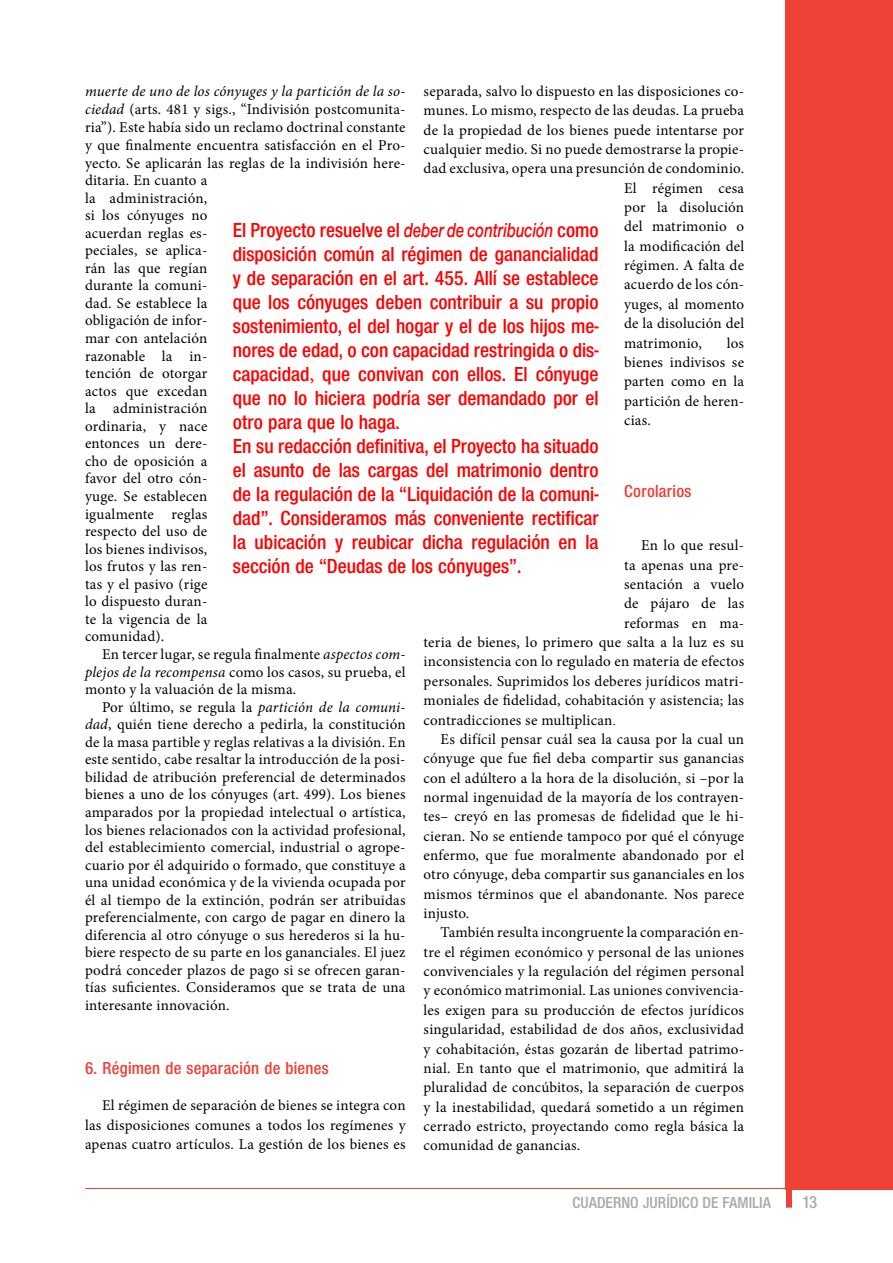
<style>
.page{position:relative;width:893px;height:1263px;background:#fff}
.page>*{position:absolute;margin:0;border:0;box-sizing:border-box;transform-origin:0 0}
.t1{font:600 condensed 21px/24px "Nimbus San Nov T";color:#f00}
.t2{font:600 condensed 18px "Nimbus San Nov T";letter-spacing:.015em;color:#ef4135}
.t3{font:600 condensed 18px "Nimbus San Nov T";color:#a7a9ac}
.t4{font:600 condensed 16.5px "Nimbus San Nov T";color:#a7a9ac}
.t5{font:15px/17.5px "Minion Pro";letter-spacing:.02em;color:#000;text-align:justify}
.s1{font-style:italic}
.s2{font-family:"Times New Roman"}
.s3{font-style:italic;font-stretch:normal}
.s4{font-family:"Minion Pro";font-weight:400;font-stretch:normal}
</style>
<div class="page">
<div style="left:786px;top:1188px;width:6px;height:19px;background:#ef4135"></div>
<hr style="left:85px;top:1188px;width:733px;height:1px;background:#ef4135">
<div style="left:786px;top:0;width:107px;height:1189px;background:#ef4135"></div>
<p class="t5" style="left:424px;top:82px;width:322px">separada, salvo lo dispuesto en las disposiciones co-</p>
<p class="t5" style="left:424px;top:102px;width:322px">munes. Lo mismo, respecto de las deudas. La prueba</p>
<p class="t5" style="left:424px;top:121px;width:322px">de la propiedad de los bienes puede intentarse por</p>
<p class="t5" style="left:424px;top:140px;width:322px">cualquier medio. Si no puede demostrarse la propie-</p>
<p class="t5" style="left:424px;top:160px;width:322px">dad exclusiva, opera una presunción de condominio.</p>
<p class="t5" style="left:624px;top:179px;width:122px">El régimen cesa</p>
<p class="t5" style="left:624px;top:199px;width:122px">por la disolución</p>
<p class="t5" style="left:624px;top:218px;width:122px">del matrimonio o</p>
<p class="t5" style="left:624px;top:237px;width:122px">la modificación del</p>
<p class="t5" style="left:624px;top:257px;width:122px">régimen. A falta de</p>
<p class="t5" style="left:624px;top:276px;width:122px">acuerdo de los cón-</p>
<p class="t5" style="left:624px;top:295px;width:122px">yuges, al momento</p>
<p class="t5" style="left:624px;top:315px;width:122px">de la disolución del</p>
<p class="t5" style="left:624px;top:334px;width:79px">matrimonio,</p>
<p class="t5" style="left:85px;top:82px;width:322px;text-align:left"><span class="s1">muerte de uno de los cónyuges y la partición de la so&shy;ciedad</span> (arts. 481 y sigs., “Indivisión postcomunita&shy;ria”). Este había sido un reclamo doctrinal constante y que finalmente encuentra satisfacción en el Pro&shy;yecto. Se aplicarán las reglas de la indivisión here&shy;ditaria. En cuanto a<br>la administración,<br>si los cónyuges no<br>acuerdan reglas es-<br>peciales, se aplica-<br>rán las que regían<br>durante la comuni-<br>dad. Se establece la<br>obligación de infor-<br>mar con antelación<br>razonable la in-<br>tención de otorgar<br>actos que excedan<br>la administración<br>ordinaria, y nace<br>entonces un dere-<br>cho de oposición a<br>favor del otro cón-<br>yuge. Se establecen<br>igualmente reglas<br>respecto del uso de<br>los bienes indivisos,<br>los frutos y las ren-<br>tas y el pasivo (rige<br>lo dispuesto duran-<br>te la vigencia de la<br>comunidad).</p>
<p class="t5" style="left:85px;top:645px;width:322px;text-indent:17px">En tercer lugar, se regula finalmente <span class="s1">aspectos com&shy;plejos de la recompensa</span> como los casos, su prueba, el monto y la valuación de la misma.</p>
<p class="t5" style="left:85px;top:698px;width:322px;text-indent:17px">Por último, se regula la <span class="s1">partición de la comuni&shy;dad</span>, quién tiene derecho a pedirla, la constitución de la masa partible y reglas relativas a la división. En este sentido<span class="s2">,</span> cabe resaltar la introducción de la posi&shy;bilidad de atribución preferencial de determinados bienes a uno de los cónyuges (art. 499). Los bienes amparados por la propiedad intelectual o artística, los bienes relacionados con la actividad profesional, del establecimiento comercial, industrial o agrope&shy;cuario por él adquirido o formado<span class="s2">,</span> que constituye a una unidad económica y de la vivienda ocupada por él al tiempo de la extinción<span class="s2">,</span> podrán ser atribuidas preferencialmente, con cargo de pagar en dinero la diferencia al otro cónyuge o sus herederos si la hu&shy;biere respecto de su parte en los gananciales. El juez podrá conceder plazos de pago si se ofrecen garan&shy;tías suficientes. Consideramos que se trata de una interesante innovación.</p>
<p class="t1" style="left:233px;top:217px;width:367px">El Proyecto resuelve el <span class="s3">deber de contribución</span> como disposición común al régimen de ganancialidad y de separación en el art. 455. Allí se establece que los cónyuges deben contribuir a su propio sostenimiento, el del hogar y el de los hijos me&shy;nores de edad, o con capacidad restringida o dis&shy;capacidad<span class="s4">,</span> que convivan con ellos. El cónyuge que no lo hiciera podría ser demandado por el otro para que lo haga.<br>En su redacción definitiva, el Proyecto ha situado el asunto de las cargas del matrimonio dentro de la regulación de la “Liquidación de la comuni&shy;dad”. Consideramos más conveniente rectificar la ubicación y reubicar dicha regulación en la sección de “Deudas de los cónyuges”.</p>
<p class="t5" style="left:624px;top:333px;width:122px;line-height:19.4px;text-indent:103px">los bienes indivisos se parten como en la partición de heren&shy;cias.</p>
<p class="t2" style="left:624px;top:481px;width:69px">Corolarios</p>
<p class="t5" style="left:641px;top:537px;width:105px">En lo que resul-</p>
<p class="t5" style="left:624px;top:556px;width:122px">ta apenas una pre-</p>
<p class="t5" style="left:624px;top:575px;width:122px">sentación a vuelo</p>
<p class="t5" style="left:624px;top:595px;width:122px">de pájaro de las</p>
<p class="t5" style="left:624px;top:614px;width:122px">reformas en ma-</p>
<p class="t5" style="left:424px;top:634px;width:322px">teria de bienes, lo primero que salta a la luz es su</p>
<p class="t5" style="left:424px;top:653px;width:322px">inconsistencia con lo regulado en materia de efectos</p>
<p class="t5" style="left:424px;top:672px;width:322px">personales. Suprimidos los deberes jurídicos matri-</p>
<p class="t5" style="left:424px;top:692px;width:322px">moniales de fidelidad, cohabitación y asistencia; las</p>
<p class="t5" style="left:424px;top:711px;width:194px">contradicciones se multiplican<span class="s2">.</span></p>
<p class="t5" style="left:441px;top:730px;width:305px">Es difícil pensar cuál sea la causa por la cual un</p>
<p class="t5" style="left:424px;top:750px;width:322px">cónyuge que fue fiel deba compartir sus ganancias</p>
<p class="t5" style="left:424px;top:769px;width:322px">con el adúltero a la hora de la disolución<span class="s2">,</span> si –por la</p>
<p class="t5" style="left:424px;top:788px;width:322px">normal ingenuidad de la mayoría de los contrayen-</p>
<p class="t5" style="left:424px;top:808px;width:322px">tes– creyó en las promesas de fidelidad que le hi-</p>
<p class="t5" style="left:424px;top:827px;width:322px">cieran. No se entiende tampoco por qué el cónyuge</p>
<p class="t5" style="left:424px;top:846px;width:322px">enfermo, que fue moralmente abandonado por el</p>
<p class="t5" style="left:424px;top:866px;width:322px">otro cónyuge, deba compartir sus gananciales en los</p>
<p class="t5" style="left:424px;top:885px;width:322px">mismos términos que el abandonante. Nos parece</p>
<p class="t5" style="left:424px;top:904px;width:47px">injusto.</p>
<p class="t5" style="left:441px;top:924px;width:305px">También resulta incongruente la comparación en-</p>
<p class="t5" style="left:424px;top:943px;width:322px">tre el régimen económico y personal de las uniones</p>
<p class="t5" style="left:424px;top:962px;width:322px">convivenciales y la regulación del régimen personal</p>
<p class="t5" style="left:424px;top:982px;width:322px">y económico matrimonial. Las uniones convivencia-</p>
<p class="t5" style="left:424px;top:1001px;width:322px">les exigen para su producción de efectos jurídicos</p>
<p class="t5" style="left:424px;top:1021px;width:322px">singularidad, estabilidad de dos años, exclusividad</p>
<p class="t5" style="left:424px;top:1040px;width:322px">y cohabitación, éstas gozarán de libertad patrimo-</p>
<p class="t5" style="left:424px;top:1059px;width:322px">nial. En tanto que el matrimonio, que admitirá la</p>
<p class="t5" style="left:424px;top:1079px;width:322px">pluralidad de concúbitos, la separación de cuerpos</p>
<p class="t5" style="left:424px;top:1098px;width:322px">y la inestabilidad, quedará sometido a un régimen</p>
<p class="t5" style="left:424px;top:1117px;width:322px">cerrado estricto, proyectando como regla básica la</p>
<p class="t5" style="left:424px;top:1137px;width:158px">comunidad de ganancias.</p>
<p class="t2" style="left:85px;top:1058px;width:245px">6. Régimen de separación de bienes</p>
<p class="t5" style="left:85px;top:1096px;width:322px;line-height:19.4px;text-indent:17px">El régimen de separación de bienes se integra con las disposiciones comunes a todos los regímenes y apenas cuatro artículos. La gestión de los bienes es</p>
<p class="t4" style="left:572px;top:1192px;width:200px">CUADERNO JURÍDICO DE FAMILIA</p>
<p class="t3" style="left:802px;top:1191px;width:17px">13</p>
</div>
